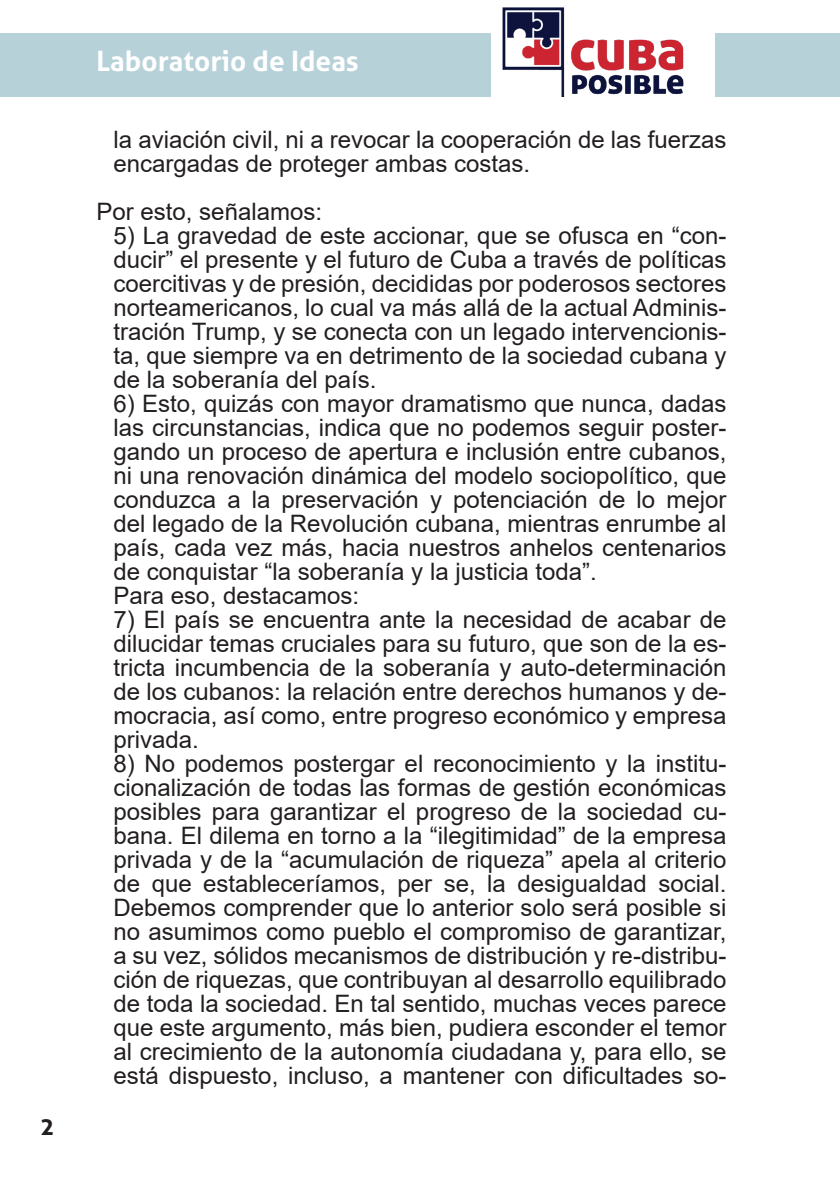
<style>
.page{position:relative;width:840px;height:1191px;background:#fff}
.page>*{position:absolute;margin:0;border:0;box-sizing:border-box;transform-origin:0 0}
.t1{font:700 28px "Aller";color:#fff}
.t2{font:24px/24px "Arial";color:#231f20;text-align:justify}
.t3{font:700 24px "Aller";color:#231f20}
</style>
<div class="page">
<div style="left:0;top:33px;width:490px;height:63px;background:#b6d1d8"></div>
<hr style="left:839px;top:33px;width:1px;height:63px;background:#b6d1d8">
<div style="left:714px;top:33px;width:125px;height:63px;background:#b6d1d8"></div>
<img style="left:502px;top:7px;width:182px;height:89px">
<p class="t3" style="left:40px;top:1111px;width:16px">2</p>
<p class="t1" style="left:96px;top:43px;width:264px">Laboratorio de Ideas</p>
<p class="t2" style="left:113px;top:127px;width:614px">la aviación civil, ni a revocar la cooperación de las fuerzas encargadas de proteger ambas costas.</p>
<p class="t2" style="left:96px;top:199px;width:227px">Por esto, señalamos:</p>
<p class="t2" style="left:113px;top:223px;width:614px">5) La gravedad de este accionar, que se ofusca en “con&shy;ducir” el presente y el futuro de Cuba a través de políticas coercitivas y de presión, decididas por poderosos sectores norteamericanos, lo cual va más allá de la actual Adminis&shy;tración Trump, y se conecta con un legado intervencionis&shy;ta, que siempre va en detrimento de la sociedad cubana y de la soberanía del país.</p>
<p class="t2" style="left:113px;top:391px;width:614px;text-align:left">6) Esto, quizás con mayor dramatismo que nunca, dadas las circunstancias, indica que no podemos seguir poster&shy;gando un proceso de apertura e inclusión entre cubanos, ni una renovación dinámica del modelo sociopolítico, que conduzca a la preservación y potenciación de lo mejor del legado de la Revolución cubana, mientras enrumbe al país, cada vez más, hacia nuestros anhelos centenarios de conquistar “la soberanía y la justicia toda”.<br>Para eso, destacamos:</p>
<p class="t2" style="left:113px;top:607px;width:614px">7) El país se encuentra ante la necesidad de acabar de dilucidar temas cruciales para su futuro, que son de la es&shy;tricta incumbencia de la soberanía y auto-determinación de los cubanos: la relación entre derechos humanos y de&shy;mocracia, así como, entre progreso económico y empresa privada.</p>
<p class="t2" style="left:113px;top:751px;width:614px">8) No podemos postergar el reconocimiento y la institu&shy;cionalización de todas las formas de gestión económicas posibles para garantizar el progreso de la sociedad cu&shy;bana. El dilema en torno a la “ilegitimidad” de la empresa privada y de la “acumulación de riqueza” apela al criterio de que estableceríamos, per se, la desigualdad social.<br>Debemos comprender que lo anterior solo será posible si no asumimos como pueblo el compromiso de garantizar, a su vez, sólidos mecanismos de distribución y re-distribu&shy;ción de riquezas, que contribuyan al desarrollo equilibrado de toda la sociedad. En tal sentido, muchas veces parece que este argumento, más bien, pudiera esconder el temor al crecimiento de la autonomía ciudadana y, para ello, se está dispuesto, incluso, a mantener con dificultades so-</p>
</div>
